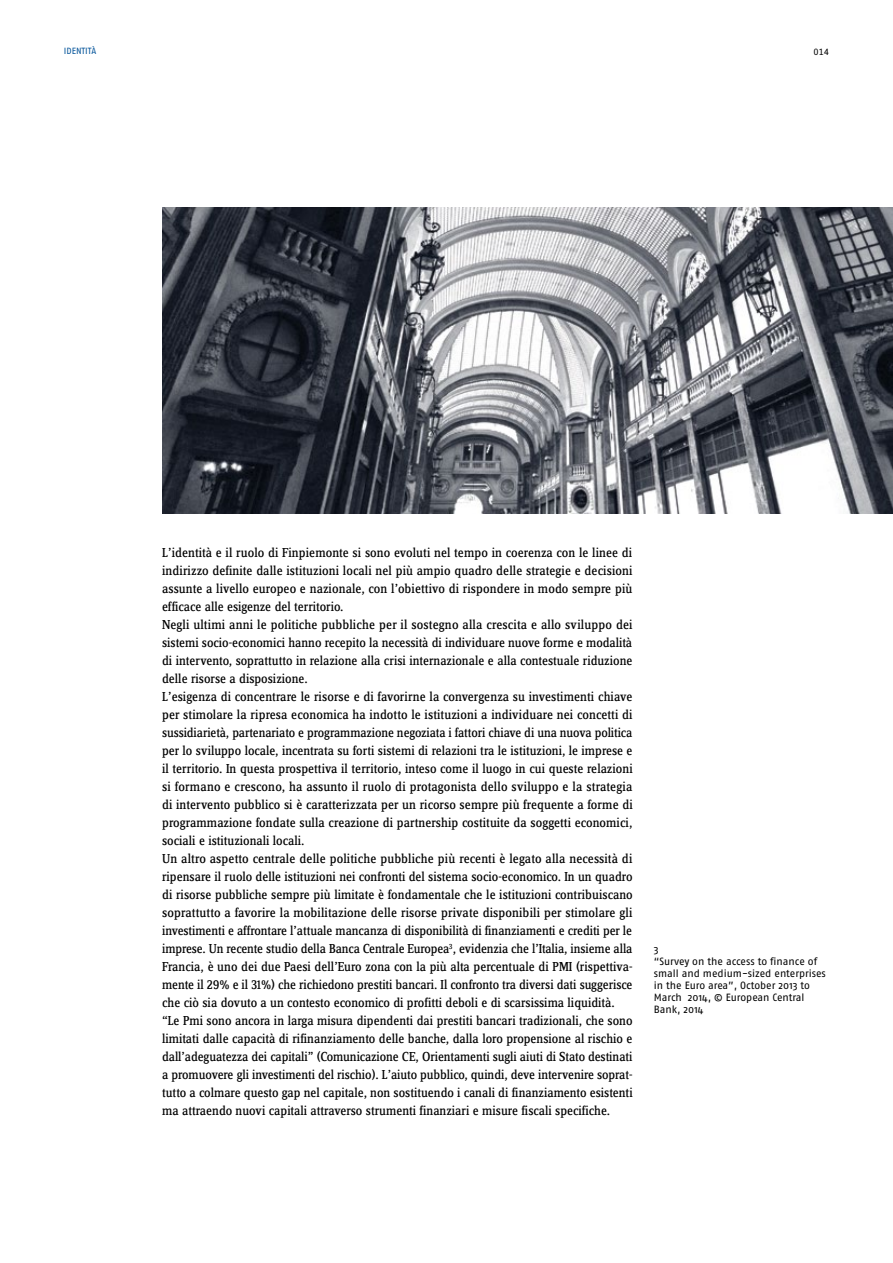
<style>
.page{position:relative;width:893px;height:1263px;background:#fff}
.page>*{position:absolute;margin:0;border:0;box-sizing:border-box;transform-origin:0 0}
.t1{font:13.5px/18px "Zine Serif Dis";color:#000}
.t2{font:10.5px/12px "Fago No";letter-spacing:-.005em;color:#000}
.t3{font:9px "Fago No Lf";color:#04549a}
.t4{font:9px "Fago Office Serif";color:#000}
</style>
<div class="page">
<img style="left:162px;top:207px;width:731px;height:306px">
<p class="t3" style="left:64px;top:46px;width:34px">identità</p>
<p class="t4" style="left:813px;top:47px;width:17px">014</p>
<p class="t1" style="left:162px;top:545px;width:472px">L’identità e il ruolo di Finpiemonte si sono evoluti nel tempo in coerenza con le linee di indirizzo definite dalle istituzioni locali nel più ampio quadro delle strategie e decisioni assunte a livello europeo e nazionale, con l’obiettivo di rispondere in modo sempre più efficace alle esigenze del territorio.<br>Negli ultimi anni le politiche pubbliche per il sostegno alla crescita e allo sviluppo dei sistemi socio-economici hanno recepito la necessità di individuare nuove forme e modalità di intervento, soprattutto in relazione alla crisi internazionale e alla contestuale riduzione delle risorse a disposizione.<br>L’esigenza di concentrare le risorse e di favorirne la convergenza su investimenti chiave per stimolare la ripresa economica ha indotto le istituzioni a individuare nei concetti di sussidiarietà, partenariato e programmazione negoziata i fattori chiave di una nuova politica per lo sviluppo locale, incentrata su forti sistemi di relazioni tra le istituzioni, le imprese e il territorio. In questa prospettiva il territorio, inteso come il luogo in cui queste relazioni si formano e crescono, ha assunto il ruolo di protagonista dello sviluppo e la strategia di intervento pubblico si è caratterizzata per un ricorso sempre più frequente a forme di programmazione fondate sulla creazione di partnership costituite da soggetti economici, sociali e istituzionali locali.<br>Un altro aspetto centrale delle politiche pubbliche più recenti è legato alla necessità di ripensare il ruolo delle istituzioni nei confronti del sistema socio-economico. In un quadro di risorse pubbliche sempre più limitate è fondamentale che le istituzioni contribuiscano soprattutto a favorire la mobilitazione delle risorse private disponibili per stimolare gli investimenti e affrontare l’attuale mancanza di disponibilità di finanziamenti e crediti per le imprese. Un recente studio della Banca Centrale Europea<sup>3</sup>, evidenzia che l’Italia, insieme alla Francia, è uno dei due Paesi dell’Euro zona con la più alta percentuale di PMI (rispettiva&shy;mente il 29% e il 31%) che richiedono prestiti bancari. Il confronto tra diversi dati suggerisce che ciò sia dovuto a un contesto economico di profitti deboli e di scarsissima liquidità. “Le Pmi sono ancora in larga misura dipendenti dai prestiti bancari tradizionali, che sono limitati dalle capacità di rifinanziamento delle banche, dalla loro propensione al rischio e dall’adeguatezza dei capitali” (Comunicazione CE, Orientamenti sugli aiuti di Stato destinati a promuovere gli investimenti del rischio). L’aiuto pubblico, quindi, deve intervenire soprat&shy;tutto a colmare questo gap nel capitale, non sostituendo i canali di finanziamento esistenti ma attraendo nuovi capitali attraverso strumenti finanziari e misure fiscali specifiche.</p>
<p class="t2" style="left:654px;top:943px;width:174px">3<br>“Survey on the access to finance of small and medium-sized enterprises in the Euro area”, October 2013 to<br>March 2014, © European Central<br>Bank, 2014</p>
</div>
